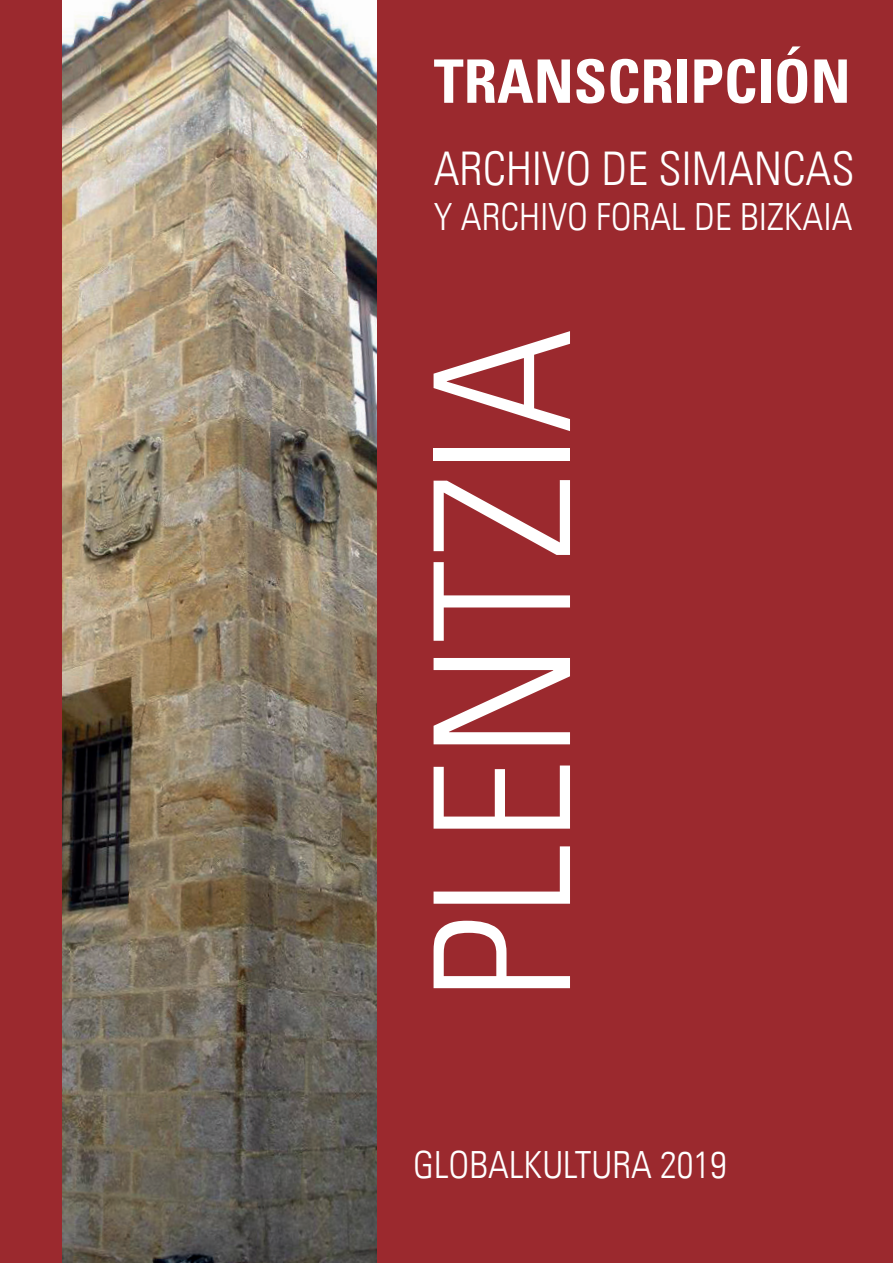
<style>
.page{position:relative;width:893px;height:1263px;background:#9b292e}
.page>*{position:absolute;margin:0;border:0;box-sizing:border-box;transform-origin:0 0}
.t1{font:300 condensed 189px "Univers LT";color:#fff}
.t2{font:700 condensed 60px "Univers LT";color:#fff}
.t3{font:300 condensed 46.5px "Univers LT";color:#fff}
.t4{font:300 condensed 37.5px "Univers LT";color:#fff}
</style>
<div class="page">
<img style="left:63px;top:0;width:313px;height:1263px">
<h2 class="t2" style="left:434px;top:45px;width:418px">TRANSCRIPCIÓN</h2>
<p class="t3" style="left:434px;top:140px;width:422px">ARCHIVO DE SIMANCAS</p>
<p class="t4" style="left:434px;top:194px;width:420px">Y ARCHIVO FORAL DE BIZKAIA</p>
<h1 class="t1" style="left:390px;top:1000px;width:673px;rotate:-90deg">PLENTZIA</h1>
<p class="t4" style="left:413px;top:1143px;width:315px">GLOBALKULTURA 2019</p>
</div>
